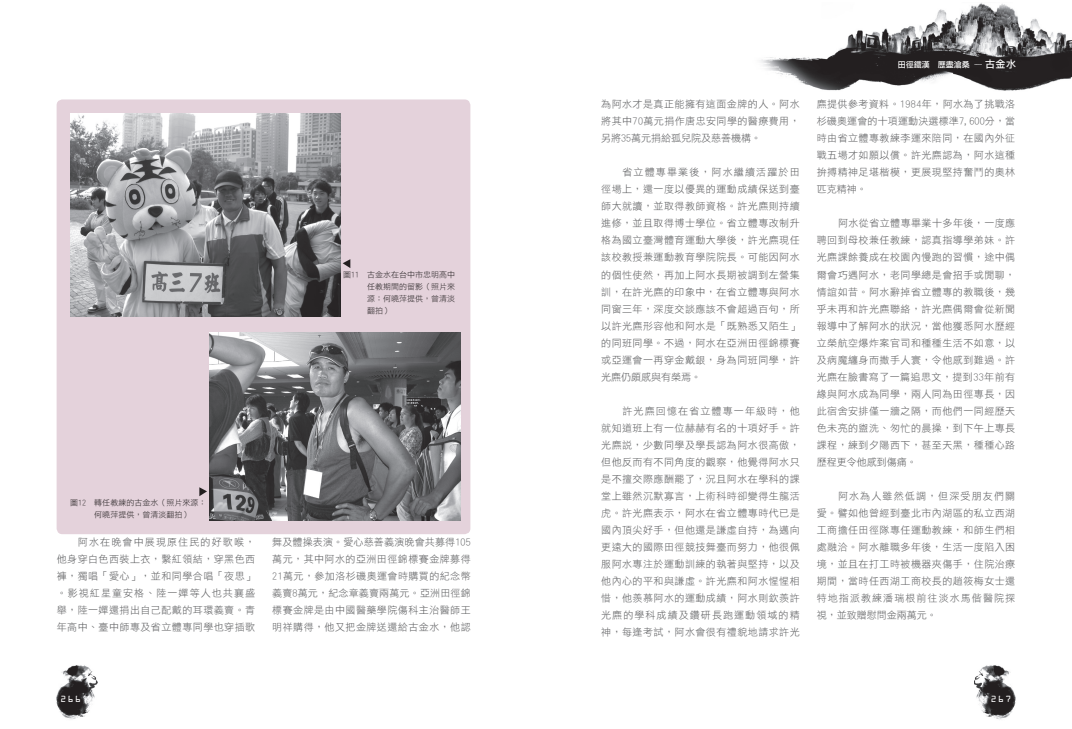
<style>
.page{position:relative;width:1072px;height:729px;background:#fff}
.page>*{position:absolute;margin:0;border:0;box-sizing:border-box;transform-origin:0 0}
.t1{font:10px/17px "DF Hei Lt HK BF";letter-spacing:.045em;color:#57585a;text-align:justify}
.t2{font:8px/12px "DF Hei Lt HK BF";color:#231f20;text-align:justify}
.t3{font:8px "DF Li Hei Md WIN BF";color:#fff}
.t4{font:8px "OCRA Std";letter-spacing:.2em;color:#fff}
.s1{font-size:10px}
</style>
<div class="page">
<div style="left:57px;top:99px;width:413px;height:435px;background:#e4d2db;border-radius:6px"></div>
<img style="left:70px;top:113px;width:270px;height:203px">
<img style="left:210px;top:332px;width:250px;height:188px">
<svg style="left:199px;top:487px;width:8px;height:9px"></svg>
<svg style="left:342px;top:259px;width:8px;height:9px"></svg>
<img style="left:56px;top:665px;width:42px;height:54px">
<img style="left:760px;top:3px;width:311px;height:88px">
<img style="left:974px;top:665px;width:42px;height:55px">
<p class="t2" style="left:94px;top:496px;width:113px;text-indent:-24px">圖12　轉任教練的古金水（照片來源：何曉萍提供，曾清淡翻拍）</p>
<p class="t2" style="left:367px;top:269px;width:89px;text-indent:-24px">圖11　古金水在台中市忠明高中任教期間的留影（照片來源：何曉萍提供，曾清淡翻拍）</p>
<p class="t1" style="left:57px;top:533px;width:200px;text-indent:21px">阿水在晚會中展現原住民的好歌喉，他身穿白色西裝上衣，繫紅領結，穿黑色西褲，獨唱「愛心」，並和同學合唱「夜思」。影視紅星童安格、陸一嬋等人也共襄盛舉，陸一嬋還捐出自己配戴的耳環義賣。青年高中、臺中師專及省立體專同學也穿插歌</p>
<p class="t1" style="left:272px;top:533px;width:200px">舞及體操表演。愛心慈善義演晚會共募得105萬元，其中阿水的亞洲田徑錦標賽金牌募得21萬元，參加洛杉磯奧運會時購買的紀念幣義賣8萬元，紀念章義賣兩萬元。亞洲田徑錦標賽金牌是由中國醫藥學院傷科主治醫師王明祥購得，他又把金牌送還給古金水，他認</p>
<p class="t4" style="left:61px;top:695px;width:22px">266</p>
<p class="t1" style="left:601px;top:96px;width:200px">為阿水才是真正能擁有這面金牌的人。阿水將其中70萬元捐作唐忠安同學的醫療費用，另將35萬元捐給孤兒院及慈善機構。</p>
<p class="t1" style="left:601px;top:164px;width:200px;text-indent:21px">省立體專畢業後，阿水繼續活躍於田徑場上，還一度以優異的運動成績保送到臺師大就讀，並取得教師資格。許光麃則持續進修，並且取得博士學位。省立體專改制升格為國立臺灣體育運動大學後，許光麃現任該校教授兼運動教育學院院長。可能因阿水的個性使然，再加上阿水長期被調到左營集訓，在許光麃的印象中，在省立體專與阿水同窗三年，深度交談應該不會超過百句，所以許光麃形容他和阿水是「既熟悉又陌生」的同班同學。不過，阿水在亞洲田徑錦標賽或亞運會一再穿金戴銀，身為同班同學，許光麃仍頗感與有榮焉。</p>
<p class="t1" style="left:601px;top:402px;width:200px;text-indent:21px">許光麃回憶在省立體專一年級時，他就知道班上有一位赫赫有名的十項好手。許光麃說，少數同學及學長認為阿水很高傲，但他反而有不同角度的觀察，他覺得阿水只是不擅交際應酬罷了，況且阿水在學科的課堂上雖然沉默寡言，上術科時卻變得生龍活虎。許光麃表示，阿水在省立體專時代已是國內頂尖好手，但他還是謙虛自持，為邁向更遠大的國際田徑競技舞臺而努力，他很佩服阿水專注於運動訓練的執著與堅持，以及他內心的平和與謙虛。許光麃和阿水惺惺相惜，他羨慕阿水的運動成績，阿水則欽羨許光麃的學科成績及鑽研長跑運動領域的精神，每逢考試，阿水會很有禮貌地請求許光</p>
<p class="t3" style="left:897px;top:60px;width:120px">田徑鐵漢　歷盡滄桑 --- <span class="s1">古金水</span></p>
<p class="t1" style="left:816px;top:96px;width:200px">麃提供參考資料。1984年，阿水為了挑戰洛杉磯奧運會的十項運動決選標準7,600分，當時由省立體專教練李運來陪同，在國內外征戰五場才如願以償。許光麃認為，阿水這種拚搏精神足堪楷模，更展現堅持奮鬥的奧林匹克精神。</p>
<p class="t1" style="left:816px;top:215px;width:200px;text-indent:21px">阿水從省立體專畢業十多年後，一度應聘回到母校兼任教練，認真指導學弟妹。許光麃課餘養成在校園內慢跑的習慣，途中偶爾會巧遇阿水，老同學總是會招手或閒聊，情誼如昔。阿水辭掉省立體專的教職後，幾乎未再和許光麃聯絡，許光麃偶爾會從新聞報導中了解阿水的狀況，當他獲悉阿水歷經立榮航空爆炸案官司和種種生活不如意，以及病魔纏身而撒手人寰，令他感到難過。許光麃在臉書寫了一篇追思文，提到33年前有緣與阿水成為同學，兩人同為田徑專長，因此宿舍安排僅一牆之隔，而他們一同經歷天色未亮的盥洗、匆忙的晨操，到下午上專長課程，練到夕陽西下，甚至天黑，種種心路歷程更令他感到傷痛。</p>
<p class="t1" style="left:816px;top:487px;width:200px;text-indent:21px">阿水為人雖然低調，但深受朋友們關愛。譬如他曾經到臺北市內湖區的私立西湖工商擔任田徑隊專任運動教練，和師生們相處融洽。阿水離職多年後，生活一度陷入困境，並且在打工時被機器夾傷手，住院治療期間，當時任西湖工商校長的趙筱梅女士還特地指派教練潘瑞根前往淡水馬偕醫院探視，並致贈慰問金兩萬元。</p>
<p class="t4" style="left:990px;top:695px;width:22px">267</p>
</div>
